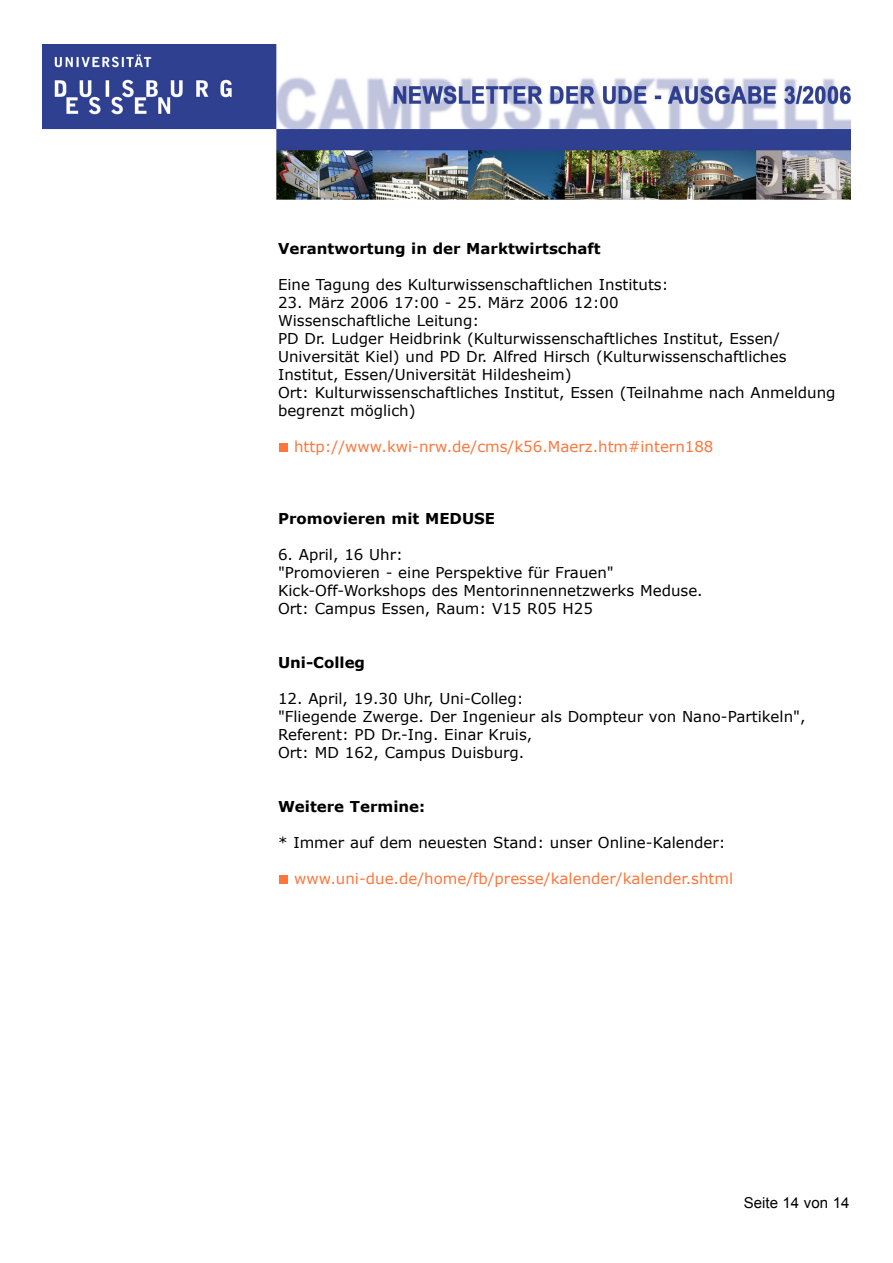
<style>
.page{position:relative;width:893px;height:1263px;background:#fff}
.page>*{position:absolute;margin:0;border:0;box-sizing:border-box;transform-origin:0 0}
.t1{font:15px/18px "Verdana";color:#000}
.t2{font:15px "Verdana";color:#ff753a}
.t3{font:700 15px "Verdana";color:#000}
.t4{font:15px "Arial";color:#000}
</style>
<div class="page">
<img style="left:43px;top:44px;width:807px;height:156px">
<div style="left:279px;top:875px;width:9px;height:9px;background:#ff753a"></div>
<div style="left:279px;top:443px;width:9px;height:9px;background:#ff753a"></div>
<p class="t3" style="left:278px;top:238px;width:324px">Verantwortung in der Marktwirtschaft</p>
<p class="t1" style="left:278px;top:275px;width:392px">Eine Tagung des Kulturwissenschaftlichen Instituts:</p>
<p class="t1" style="left:278px;top:293px;width:559px">23. März 2006 17:00 - 25. März 2006 12:00<br>Wissenschaftliche Leitung:<br>PD Dr. Ludger Heidbrink (Kulturwissenschaftliches Institut, Essen/ Universität Kiel) und PD Dr. Alfred Hirsch (Kulturwissenschaftliches Institut, Essen/Universität Hildesheim)<br>Ort: Kulturwissenschaftliches Institut, Essen (Teilnahme nach Anmeldung begrenzt möglich)</p>
<p class="t2" style="left:294px;top:436px;width:421px">http://www.kwi-nrw.de/cms/k56.Maerz.htm#intern188</p>
<p class="t3" style="left:278px;top:508px;width:218px">Promovieren mit MEDUSE</p>
<p class="t1" style="left:278px;top:545px;width:426px">6. April, 16 Uhr:<br>"Promovieren - eine Perspektive für Frauen" Kick-Off-Workshops des Mentorinnennetzwerks Meduse.<br>Ort: Campus Essen, Raum: V15 R05 H25</p>
<p class="t3" style="left:278px;top:652px;width:89px">Uni-Colleg</p>
<p class="t1" style="left:278px;top:689px;width:529px">12. April, 19.30 Uhr, Uni-Colleg:<br>"Fliegende Zwerge. Der Ingenieur als Dompteur von Nano-Partikeln", Referent: PD Dr.-Ing. Einar Kruis,<br>Ort: MD 162, Campus Duisburg.</p>
<p class="t3" style="left:278px;top:796px;width:149px">Weitere Termine:</p>
<p class="t1" style="left:278px;top:833px;width:449px">* Immer auf dem neuesten Stand: unser Online-Kalender:</p>
<p class="t2" style="left:294px;top:868px;width:440px">www.uni-due.de/home/fb/presse/kalender/kalender.shtml</p>
<p class="t4" style="left:743px;top:1194px;width:107px">Seite 14 von 14</p>
</div>
